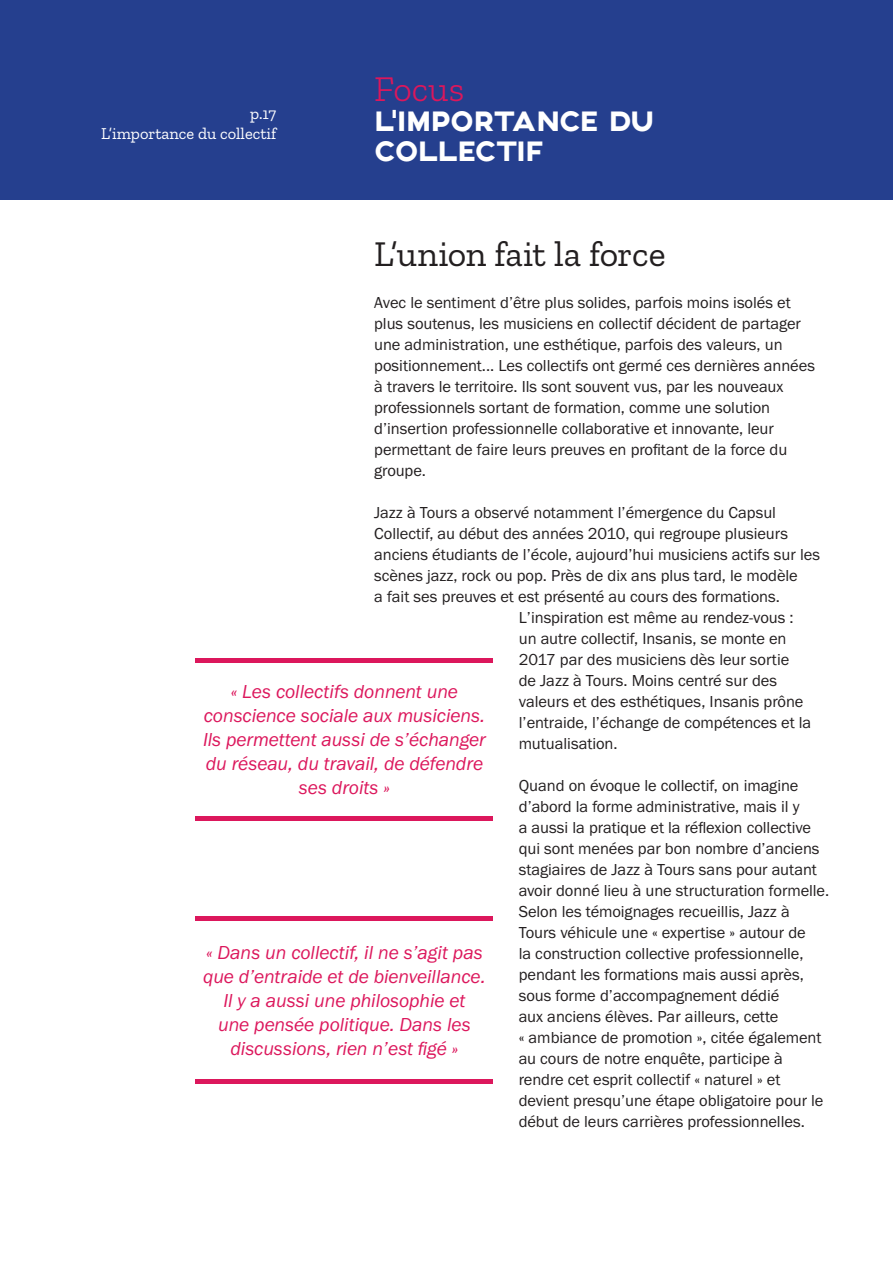
<style>
.page{position:relative;width:893px;height:1263px;background:#fff}
.page>*{position:absolute;margin:0;border:0;box-sizing:border-box;transform-origin:0 0}
.t1{font:36px "Zilla Slab";letter-spacing:-.01em;color:#231f20}
.t2{font:300 36px "Zilla Slab";color:#dc175c}
.t3{font:30px/30px "Axis";letter-spacing:-.025em;color:#fff}
.t4{font:italic 19.5px/24px "Franklin Gothic FS";letter-spacing:-.005em;color:#dc175c;text-align:center}
.t5{font:16.5px/21px "Franklin Gothic FS";letter-spacing:-.005em;color:#231f20}
.t6{font:16.5px/19.8px "Zilla Slab";color:#fff;text-align:right}
</style>
<div class="page">
<div style="left:0;top:0;width:893px;height:200px;background:#253f8e"></div>
<hr style="left:196px;top:658px;width:297px;height:4px;background:#dc175c">
<hr style="left:196px;top:816px;width:297px;height:4px;background:#dc175c">
<hr style="left:196px;top:916px;width:297px;height:4px;background:#dc175c">
<hr style="left:196px;top:1079px;width:297px;height:4px;background:#dc175c">
<p class="t6" style="left:101px;top:104px;width:177px">p.17<br>L’importance du collectif</p>
<h1 class="t2" style="left:374px;top:69px;width:92px">Focus</h1>
<h2 class="t3" style="left:374px;top:107px;width:280px">L’IM PORTANCE DU<br>COLLECTI F</h2>
<h1 class="t1" style="left:374px;top:234px;width:293px">L’union fait la force</h1>
<p class="t5" style="left:374px;top:292px;width:442px">Avec le sentiment d’être plus solides, parfois moins isolés et plus soutenus, les musiciens en collectif décident de partager une administration, une esthétique, parfois des valeurs, un positionnement... Les collectifs ont germé ces dernières années à travers le territoire. Ils sont souvent vus, par les nouveaux professionnels sortant de formation, comme une solution d’insertion professionnelle collaborative et innovante, leur permettant de faire leurs preuves en profitant de la force du groupe.</p>
<p class="t5" style="left:374px;top:502px;width:403px">Jazz à Tours a observé notamment l’émergence du Capsul</p>
<p class="t5" style="left:374px;top:523px;width:415px">Collectif, au début des années 2010, qui regroupe plusieurs</p>
<p class="t5" style="left:374px;top:544px;width:447px">anciens étudiants de l’école, aujourd’hui musiciens actifs sur les</p>
<p class="t5" style="left:374px;top:565px;width:425px">scènes jazz, rock ou pop. Près de dix ans plus tard, le modèle</p>
<p class="t5" style="left:374px;top:586px;width:407px">a fait ses preuves et est présenté au cours des formations.</p>
<p class="t5" style="left:519px;top:607px;width:276px">L’inspiration est même au rendez-vous :</p>
<p class="t5" style="left:519px;top:628px;width:269px">un autre collectif, Insanis, se monte en</p>
<p class="t5" style="left:519px;top:649px;width:272px">2017 par des musiciens dès leur sortie</p>
<p class="t5" style="left:519px;top:670px;width:260px">de Jazz à Tours. Moins centré sur des</p>
<p class="t5" style="left:519px;top:691px;width:286px">valeurs et des esthétiques, Insanis prône</p>
<p class="t5" style="left:519px;top:712px;width:294px">l’entraide, l’échange de compétences et la</p>
<p class="t5" style="left:519px;top:733px;width:100px">mutualisation.</p>
<p class="t5" style="left:519px;top:775px;width:312px">Quand on évoque le collectif, on imagine d’abord la forme administrative, mais il y<br>a aussi la pratique et la réflexion collective qui sont menées par bon nombre d’anciens stagiaires de Jazz à Tours sans pour autant avoir donné lieu à une structuration formelle.<br>Selon les témoignages recueillis, Jazz à Tours véhicule une « expertise » autour de<br>la construction collective professionnelle, pendant les formations mais aussi après, sous forme d’accompagnement dédié<br>aux anciens élèves. Par ailleurs, cette<br>« ambiance de promotion », citée également au cours de notre enquête, participe à rendre cet esprit collectif « naturel » et devient presqu’une étape obligatoire pour le début de leurs carrières professionnelles.</p>
<p class="t4" style="left:203px;top:680px;width:284px">« Les collectifs donnent une conscience sociale aux musiciens.<br>Ils permettent aussi de s’échanger du réseau, du travail, de défendre ses droits »</p>
<p class="t4" style="left:203px;top:941px;width:284px">« Dans un collectif, il ne s’agit pas que d’entraide et de bienveillance.<br>Il y a aussi une philosophie et<br>une pensée politique. Dans les discussions, rien n’est figé »</p>
</div>
